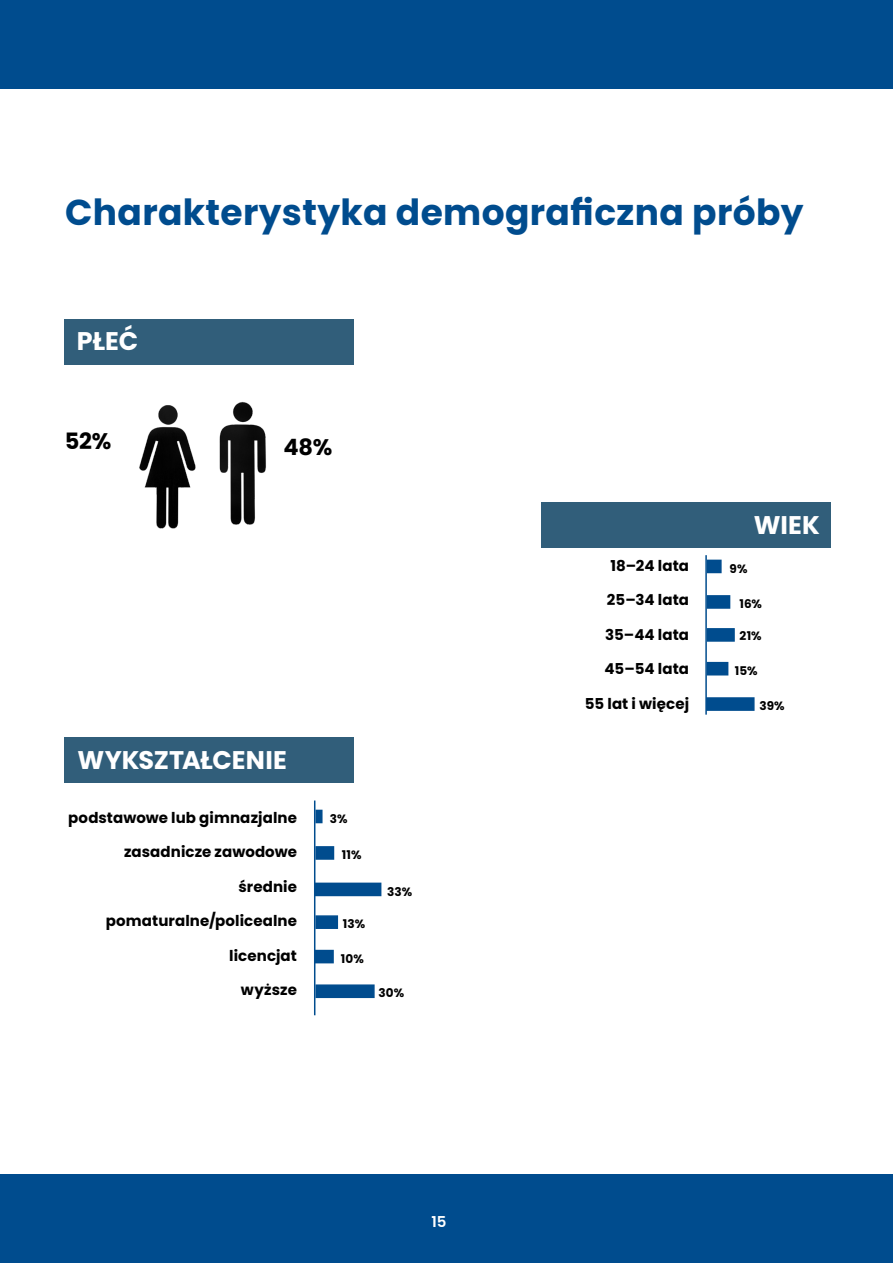
<style>
.page{position:relative;width:893px;height:1263px;background:#fff}
.page>*{position:absolute;margin:0;border:0;box-sizing:border-box;transform-origin:0 0}
.t1{font:700 36px "Poppins";letter-spacing:.01em;color:#004c8e}
.t2{font:700 25.5px "Poppins";letter-spacing:-.005em;color:#fff}
.t3{font:700 22.5px "Poppins";color:#000}
.t4{font:700 15px "Poppins";letter-spacing:.005em;color:#000}
.t5{font:600 15px "Poppins";color:#fff}
.t6{font:700 12px "Poppins";letter-spacing:.015em;color:#000}
</style>
<div class="page">
<div style="left:0;top:1175px;width:893px;height:88px;background:#004c8e"></div>
<img style="left:139px;top:402px;width:127px;height:127px">
<div style="left:541px;top:502px;width:289px;height:45px;background:#315e7a"></div>
<div style="left:65px;top:319px;width:289px;height:46px;background:#315e7a"></div>
<hr style="left:705px;top:555px;width:2px;height:160px;background:#004c8e">
<div style="left:707px;top:560px;width:15px;height:13px;background:#004c8e"></div>
<div style="left:707px;top:595px;width:23px;height:14px;background:#004c8e;border:2px solid #004c8e"></div>
<div style="left:707px;top:628px;width:28px;height:14px;background:#004c8e;border:2px solid #004c8e"></div>
<div style="left:707px;top:662px;width:21px;height:13px;background:#004c8e"></div>
<div style="left:706px;top:697px;width:49px;height:14px;background:#004c8e;border:2px solid #004c8e"></div>
<div style="left:65px;top:737px;width:289px;height:45px;background:#315e7a"></div>
<hr style="left:314px;top:800px;width:1px;height:215px;background:#004c8e">
<svg style="left:315px;top:810px;width:8px;height:13px"></svg>
<div style="left:315px;top:846px;width:19px;height:14px;background:#004c8e;border:2px solid #004c8e"></div>
<div style="left:315px;top:882px;width:66px;height:14px;background:#004c8e;border:2px solid #004c8e"></div>
<div style="left:315px;top:915px;width:23px;height:14px;background:#004c8e;border:2px solid #004c8e"></div>
<div style="left:315px;top:950px;width:19px;height:13px;background:#004c8e"></div>
<div style="left:315px;top:984px;width:60px;height:14px;background:#004c8e;border:2px solid #004c8e"></div>
<div style="left:0;top:0;width:893px;height:88px;background:#004c8e"></div>
<h1 class="t1" style="left:65px;top:192px;width:740px">Charakterystyka demograficzna próby</h1>
<h2 class="t2" style="left:77px;top:326px;width:63px">PŁEĆ</h2>
<h3 class="t3" style="left:65px;top:428px;width:48px">52%</h3>
<h3 class="t3" style="left:284px;top:434px;width:50px">48%</h3>
<h2 class="t2" style="left:78px;top:745px;width:211px">WYKSZTAŁCENIE</h2>
<p class="t4" style="left:68px;top:809px;width:230px">podstawowe lub gimnazjalne</p>
<p class="t4" style="left:124px;top:843px;width:174px">zasadnicze zawodowe</p>
<p class="t4" style="left:238px;top:878px;width:60px">średnie</p>
<p class="t4" style="left:106px;top:912px;width:193px">pomaturalne/policealne</p>
<p class="t4" style="left:229px;top:947px;width:69px">licencjat</p>
<p class="t4" style="left:241px;top:981px;width:58px">wyższe</p>
<p class="t6" style="left:330px;top:811px;width:19px">3%</p>
<p class="t6" style="left:342px;top:847px;width:21px">11%</p>
<p class="t6" style="left:343px;top:917px;width:24px">13%</p>
<p class="t6" style="left:341px;top:952px;width:25px">10%</p>
<p class="t6" style="left:387px;top:885px;width:27px">33%</p>
<p class="t6" style="left:378px;top:986px;width:27px">30%</p>
<p class="t5" style="left:431px;top:1213px;width:17px">15</p>
<p class="t4" style="left:610px;top:557px;width:80px">18–24 lata</p>
<p class="t4" style="left:607px;top:591px;width:84px">25–34 lata</p>
<p class="t4" style="left:605px;top:626px;width:86px">35–44 lata</p>
<p class="t4" style="left:604px;top:660px;width:86px">45–54 lata</p>
<p class="t4" style="left:585px;top:695px;width:106px">55 lat i więcej</p>
<h2 class="t2" style="left:754px;top:510px;width:68px">WIEK</h2>
<p class="t6" style="left:729px;top:562px;width:19px">9%</p>
<p class="t6" style="left:739px;top:597px;width:24px">16%</p>
<p class="t6" style="left:740px;top:629px;width:24px">21%</p>
<p class="t6" style="left:735px;top:664px;width:24px">15%</p>
<p class="t6" style="left:759px;top:699px;width:27px">39%</p>
</div>
